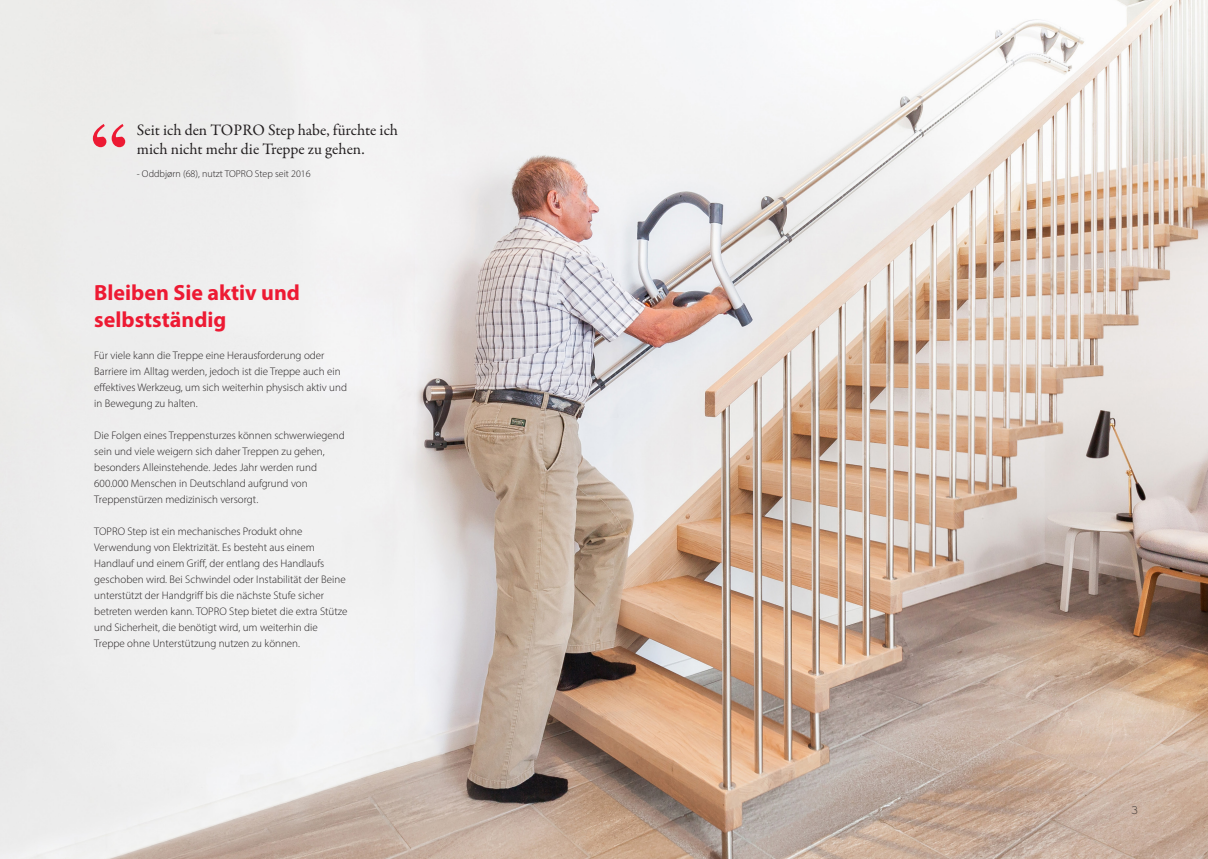
<style>
.page{position:relative;width:1208px;height:859px;background:#fff}
.page>*{position:absolute;margin:0;border:0;box-sizing:border-box;transform-origin:0 0}
.t1{font:700 22px "Myriad Pro";color:#ed1a33}
.t2{font:16px "Garamond Premr Pro";color:#231f20}
.t3{font:300 11px/16px "Myriad Pro";color:#231f20}
.t4{font:300 11px "Uni Sans";color:#231f20}
.t5{font:300 10px "Myriad Pro";color:#231f20}
</style>
<div class="page">
<img style="left:0;top:0;width:1208px;height:859px">
<svg style="left:93px;top:124px;width:13px;height:23px"></svg>
<svg style="left:112px;top:124px;width:13px;height:23px"></svg>
<p class="t2" style="left:137px;top:120px;width:263px">Seit ich den TOPRO Step habe, fürchte ich</p>
<p class="t2" style="left:137px;top:139px;width:229px">mich nicht mehr die Treppe zu gehen.</p>
<p class="t5" style="left:137px;top:168px;width:175px">- Oddbjørn (68), nutzt TOPRO Step seit 2016</p>
<p class="t1" style="left:94px;top:279px;width:207px">Bleiben Sie aktiv und</p>
<p class="t1" style="left:94px;top:305px;width:134px">selbstständig</p>
<p class="t3" style="left:94px;top:347px;width:254px">Für viele kann die Treppe eine Herausforderung oder Barriere im Alltag werden, jedoch ist die Treppe auch ein effektives Werkzeug, um sich weiterhin physisch aktiv und in Bewegung zu halten.</p>
<p class="t3" style="left:94px;top:427px;width:252px">Die Folgen eines Treppensturzes können schwerwiegend sein und viele weigern sich daher Treppen zu gehen, besonders Alleinstehende. Jedes Jahr werden rund 600.000 Menschen in Deutschland aufgrund von Treppenstürzen medizinisch versorgt.</p>
<p class="t3" style="left:94px;top:523px;width:255px">TOPRO Step ist ein mechanisches Produkt ohne Verwendung von Elektrizität. Es besteht aus einem Handlauf und einem Griff, der entlang des Handlaufs geschoben wird. Bei Schwindel oder Instabilität der Beine unterstützt der Handgriff bis die nächste Stufe sicher betreten werden kann. TOPRO Step bietet die extra Stütze</p>
<p class="t3" style="left:94px;top:619px;width:225px">und Sicherheit, die benötigt wird, um weiterhin die<br>Treppe ohne Unterstützung nutzen zu können.</p>
<p class="t4" style="left:1131px;top:804px;width:8px">3</p>
</div>
